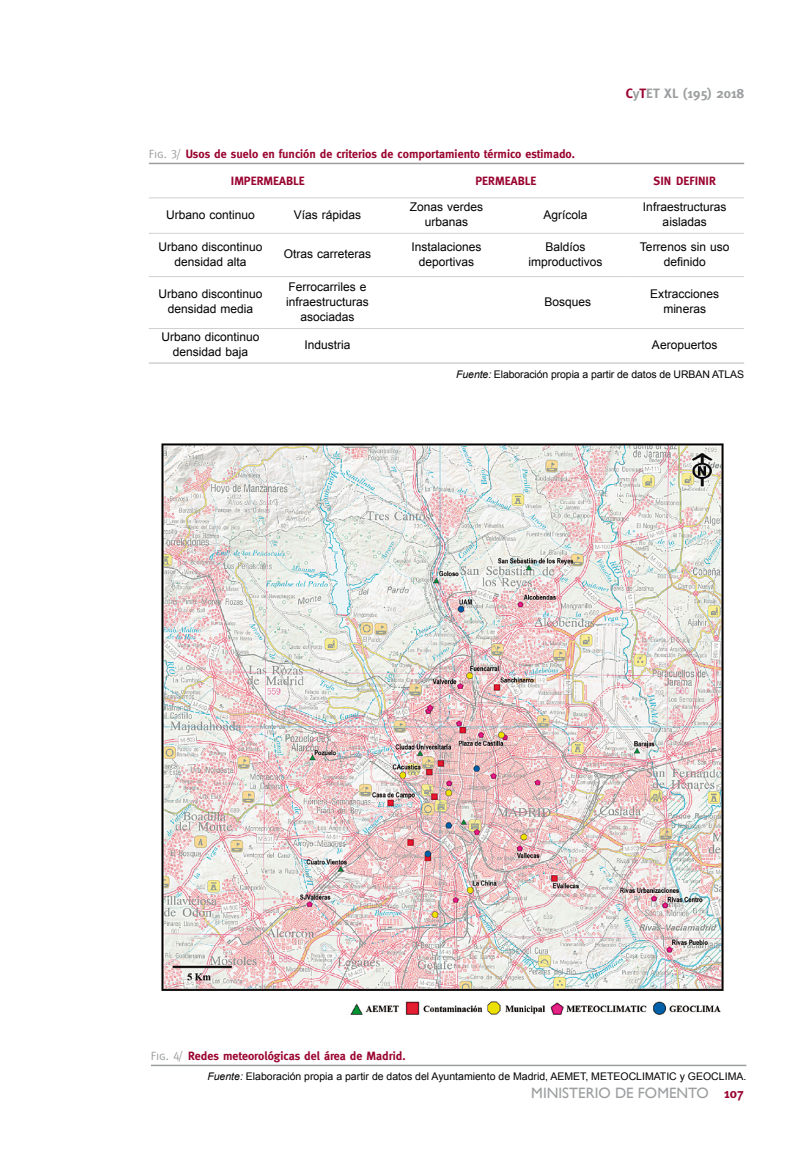
<style>
.page{position:relative;width:808px;height:1149px;background:#fff}
.page>*{position:absolute;margin:0;border:0;box-sizing:border-box;transform-origin:0 0}
.t1{font:15px "Gill Sans";color:#9c9e9f}
.t2{font:700 13.5px "Meta";color:#9c9e9f}
.t3{font:700 13.5px "Meta";color:#99042f}
.t4{font:12px/15px "Arial";color:#000;text-align:center}
.t5{font:700 12px "Meta";color:#99042f}
.t6{font:10.5px "Arial";color:#000}
.s1{color:#99042f}
.s2{font-family:"Meta Caps";font-weight:400;color:#9c9e9f}
.s3{font-style:italic}
</style>
<div class="page">
<img style="left:161px;top:443px;width:563px;height:572px">
<hr style="left:151px;top:1064px;width:595px;height:1px;background:#9c9e9f">
<hr style="left:149px;top:197px;width:119px;height:1px;background:#d0d1d2">
<hr style="left:268px;top:197px;width:119px;height:1px;background:#d0d1d2">
<hr style="left:387px;top:197px;width:119px;height:1px;background:#d0d1d2">
<hr style="left:506px;top:197px;width:119px;height:1px;background:#d0d1d2">
<hr style="left:625px;top:197px;width:119px;height:1px;background:#d0d1d2">
<hr style="left:149px;top:233px;width:119px;height:1px;background:#d0d1d2">
<hr style="left:268px;top:233px;width:119px;height:1px;background:#d0d1d2">
<hr style="left:387px;top:233px;width:119px;height:1px;background:#d0d1d2">
<hr style="left:506px;top:233px;width:119px;height:1px;background:#d0d1d2">
<hr style="left:625px;top:233px;width:119px;height:1px;background:#d0d1d2">
<hr style="left:149px;top:276px;width:119px;height:1px;background:#d0d1d2">
<hr style="left:268px;top:276px;width:119px;height:1px;background:#d0d1d2">
<hr style="left:387px;top:276px;width:119px;height:1px;background:#d0d1d2">
<hr style="left:506px;top:276px;width:119px;height:1px;background:#d0d1d2">
<hr style="left:625px;top:276px;width:119px;height:1px;background:#d0d1d2">
<hr style="left:149px;top:328px;width:119px;height:1px;background:#d0d1d2">
<hr style="left:268px;top:328px;width:119px;height:1px;background:#d0d1d2">
<hr style="left:387px;top:328px;width:119px;height:1px;background:#d0d1d2">
<hr style="left:506px;top:328px;width:119px;height:1px;background:#d0d1d2">
<hr style="left:625px;top:328px;width:119px;height:1px;background:#d0d1d2">
<hr style="left:149px;top:362px;width:119px;height:2px;background:#d0d1d2">
<hr style="left:268px;top:362px;width:119px;height:2px;background:#d0d1d2">
<hr style="left:387px;top:362px;width:119px;height:2px;background:#d0d1d2">
<hr style="left:506px;top:362px;width:119px;height:2px;background:#d0d1d2">
<hr style="left:625px;top:362px;width:119px;height:2px;background:#d0d1d2">
<hr style="left:149px;top:163px;width:595px;height:1px;background:#9c9e9f">
<p class="t2" style="left:626px;top:85px;width:120px"><span class="s1">C</span>y<span class="s1">T</span>ET XL (195) 2018</p>
<p class="t5" style="left:149px;top:147px;width:428px"><span class="s2">Fig. 3/</span> Usos de suelo en función de criterios de comportamiento térmico estimado.</p>
<p class="t5" style="left:231px;top:174px;width:76px">IMPERMEABLE</p>
<p class="t5" style="left:476px;top:174px;width:62px">PERMEABLE</p>
<p class="t5" style="left:653px;top:174px;width:64px">SIN DEFINIR</p>
<p class="t4" style="left:166px;top:207px;width:90px">Urbano continuo</p>
<p class="t4" style="left:294px;top:207px;width:69px">Vías rápidas</p>
<p class="t4" style="left:410px;top:199px;width:75px">Zonas verdes urbanas</p>
<p class="t4" style="left:544px;top:207px;width:46px">Agrícola</p>
<p class="t4" style="left:643px;top:199px;width:85px">Infraestructuras aisladas</p>
<p class="t4" style="left:158px;top:239px;width:106px">Urbano discontinuo densidad alta</p>
<p class="t4" style="left:284px;top:246px;width:89px">Otras carreteras</p>
<p class="t4" style="left:411px;top:239px;width:72px">Instalaciones deportivas</p>
<p class="t4" style="left:529px;top:239px;width:76px">Baldíos improductivos</p>
<p class="t4" style="left:640px;top:239px;width:91px">Terrenos sin uso definido</p>
<p class="t4" style="left:158px;top:286px;width:106px">Urbano discontinuo densidad media</p>
<p class="t4" style="left:286px;top:279px;width:84px">Ferrocarriles e infraestructuras asociadas</p>
<p class="t4" style="left:544px;top:294px;width:48px">Bosques</p>
<p class="t4" style="left:650px;top:286px;width:70px">Extracciones mineras</p>
<p class="t4" style="left:161px;top:329px;width:100px">Urbano dicontinuo densidad baja</p>
<p class="t4" style="left:304px;top:337px;width:48px">Industria</p>
<p class="t4" style="left:652px;top:337px;width:67px">Aeropuertos</p>
<p class="t6" style="left:456px;top:367px;width:289px"><span class="s3">Fuente:</span> Elaboración propia a partir de datos de URBAN ATLAS</p>
<p class="t5" style="left:151px;top:1048px;width:256px"><span class="s2">Fig. 4/</span> Redes meteorológicas del área de Madrid.</p>
<p class="t6" style="left:207px;top:1069px;width:540px"><span class="s3">Fuente:</span> Elaboración propia a partir de datos del Ayuntamiento de Madrid, AEMET, METEOCLIMATIC y GEOCLIMA.</p>
<p class="t1" style="left:531px;top:1083px;width:124px">MINISTERIO DE FOMENTO</p>
<p class="t3" style="left:724px;top:1085px;width:22px">107</p>
</div>
